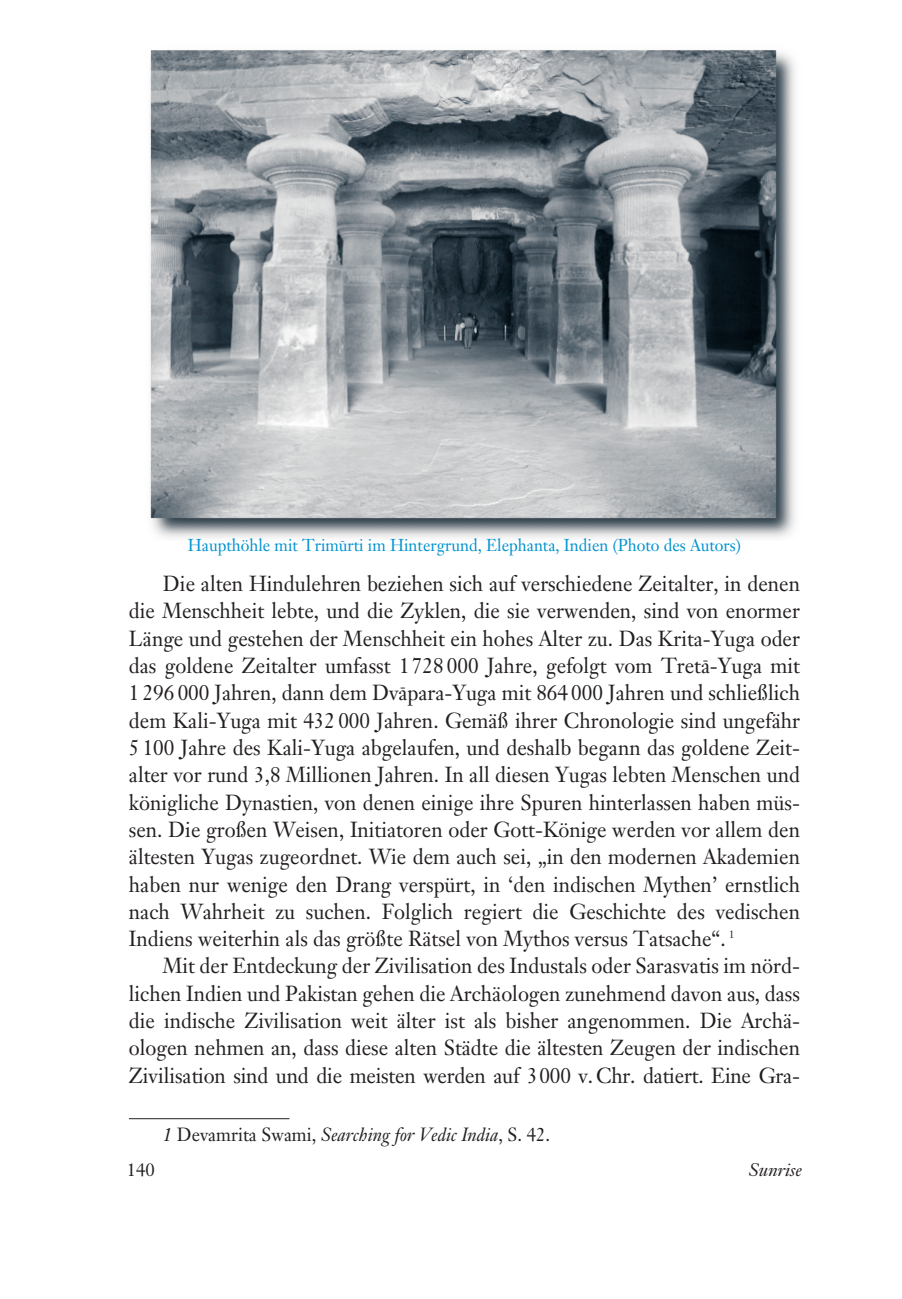
<style>
.page{position:relative;width:902px;height:1299px;background:#fff}
.page>*{position:absolute;margin:0;border:0;box-sizing:border-box;transform-origin:0 0}
.t1{font:21.6px/27.4px "Athos 10";color:#231f20;text-align:justify;scale:.95 1}
.t2{font:italic 18.8px "Athos 11";color:#231f20;scale:.95 1}
.t3{font:italic 18px "Athos 11";color:#231f20}
.t4{font:18px "Athos 10";color:#231f20}
.t5{font:17px "Athos 10";color:#0092cf;scale:.95 1}
.s1{font-family:"Athos 21 Regular Var"}
.s2{font-family:"Athos 10";font-style:normal}
</style>
<div class="page">
<img style="left:150px;top:50px;width:645px;height:488px">
<hr style="left:129px;top:1118px;width:160px;height:1px;background:#231f20">
<p class="t5" style="left:188px;top:538px;width:583px">Haupthöhle mit Trim<span class="s1">u</span>rti im Hintergrund, Elephanta, Indien (Photo des Autors)</p>
<p class="t1" style="left:129px;top:572px;width:707px;text-indent:34px">Die alten Hindulehren beziehen sich auf verschiedene Zeitalter, in denen die Menschheit lebte, und die Zyklen, die sie verwenden, sind von enormer Länge und gestehen der Menschheit ein hohes Alter zu. Das Krita-Yuga oder das goldene Zeitalter umfasst 1728 000 Jahre, gefolgt vom Tret<span class="s1">a</span>-Yuga mit 1 296 000 Jahren, dann dem Dv<span class="s1">a</span>para-Yuga mit 864 000 Jahren und schließlich dem Kali-Yuga mit 432 000 Jahren. Gemäß ihrer Chronologie sind ungefähr 5 100 Jahre des Kali-Yuga abgelaufen, und deshalb begann das goldene Zeit&shy;alter vor rund 3,8 Millionen Jahren. In all diesen Yugas lebten Menschen und königliche Dynastien, von denen einige ihre Spuren hinterlassen haben müs&shy;sen. Die großen Weisen, Initiatoren oder Gott-Könige werden vor allem den ältesten Yugas zugeordnet. Wie dem auch sei, „in den modernen Akademien haben nur wenige den Drang verspürt, in ‘den indischen Mythen’ ernstlich nach Wahrheit zu suchen. Folglich regiert die Geschichte des vedischen Indiens weiterhin als das größte Rätsel von Mythos versus Tatsache“. <sup>1</sup></p>
<p class="t1" style="left:129px;top:954px;width:707px;text-indent:34px">Mit der Entdeckung der Zivilisation des Industals oder Sarasvatis im nörd&shy;lichen Indien und Pakistan gehen die Archäologen zunehmend davon aus, dass die indische Zivilisation weit älter ist als bisher angenommen. Die Archä&shy;ologen nehmen an, dass diese alten Städte die ältesten Zeugen der indischen Zivilisation sind und die meisten werden auf 3000 v. Chr. datiert. Eine Gra-</p>
<p class="t2" style="left:163px;top:1127px;width:409px">1 <span class="s2">Devamrita Swami,</span> Searching for Vedic India<span class="s2">, S. 42.</span></p>
<p class="t4" style="left:127px;top:1162px;width:30px">140</p>
<p class="t3" style="left:749px;top:1162px;width:54px">Sunrise</p>
</div>
